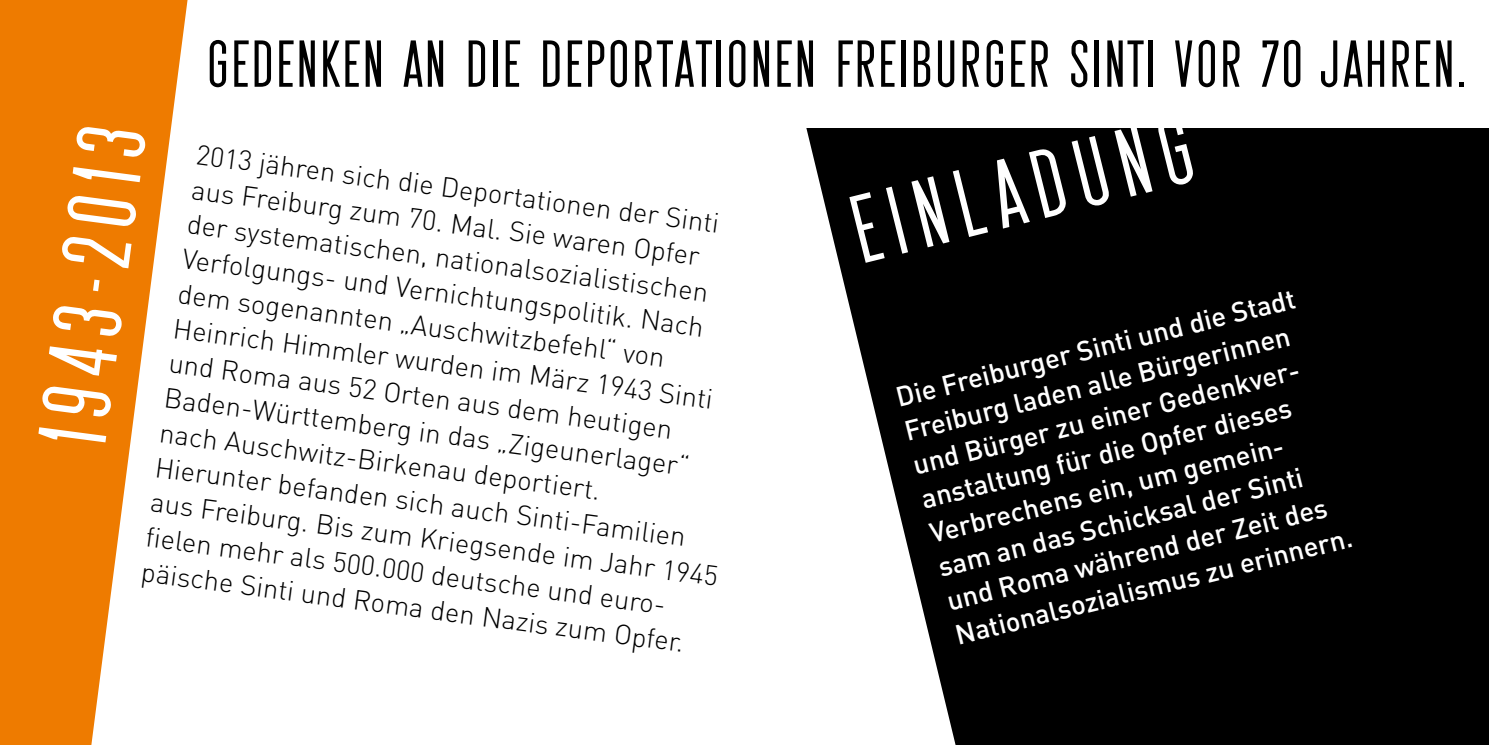
<style>
.page{position:relative;width:1489px;height:745px;background:#fff}
.page>*{position:absolute;margin:0;border:0;box-sizing:border-box;transform-origin:0 0}
.t1{font:101.25px "Snv D Extr Cond";color:#fff}
.t2{font:69.5px "Snv D Extr Cond";color:#000}
.t3{font:300 27.5px/35px "DIN";color:#000}
.t4{font:500 27.5px/35px "DIN";color:#fff}
</style>
<div class="page">
<svg style="left:806px;top:128px;width:185px;height:616px;fill:#000"></svg>
<div style="left:991px;top:128px;width:497px;height:616px;background:#000"></div>
<svg style="left:0;top:0;width:187px;height:744px;fill:#ee7b00"></svg>
<h2 class="t2" style="left:206px;top:27px;width:1262px">GEDENKEN AN DIE DEPORTATIONEN FREIBURGER SINTI VOR 70 JAHREN.</h2>
<h1 class="t1" style="left:19px;top:440px;width:326px;rotate:-83deg">1943-2013</h1>
<h1 class="t1" style="left:838px;top:180px;width:348px;rotate:-14deg">EINLADUNG</h1>
<p class="t3" style="left:199px;top:134px;width:577px;rotate:8deg">2013 jähren sich die Deportationen der Sinti aus Freiburg zum 70. Mal. Sie waren Opfer<br>der systematischen, nationalsozialistischen Verfolgungs- und Vernichtungspolitik. Nach dem sogenannten „Auschwitzbefehl“ von Heinrich Himmler wurden im März 1943 Sinti und Roma aus 52 Orten aus dem heutigen Baden-Württemberg in das „Zigeunerlager“ nach Auschwitz-Birkenau deportiert.<br>Hierunter befanden sich auch Sinti-Familien aus Freiburg. Bis zum Kriegsende im Jahr 1945 fi elen mehr als 500.000 deutsche und euro&shy;päische Sinti und Roma den Nazis zum Opfer.</p>
<p class="t4" style="left:892px;top:379px;width:412px;rotate:-14deg">Die Freiburger Sinti und die Stadt<br>Freiburg laden alle Bürgerinnen und Bürger zu einer Gedenkver&shy;anstaltung für die Opfer dieses<br>Verbrechens ein, um gemein&shy;sam an das Schicksal der Sinti und Roma während der Zeit des<br>Nationalsozialismus zu erinnern.</p>
</div>
